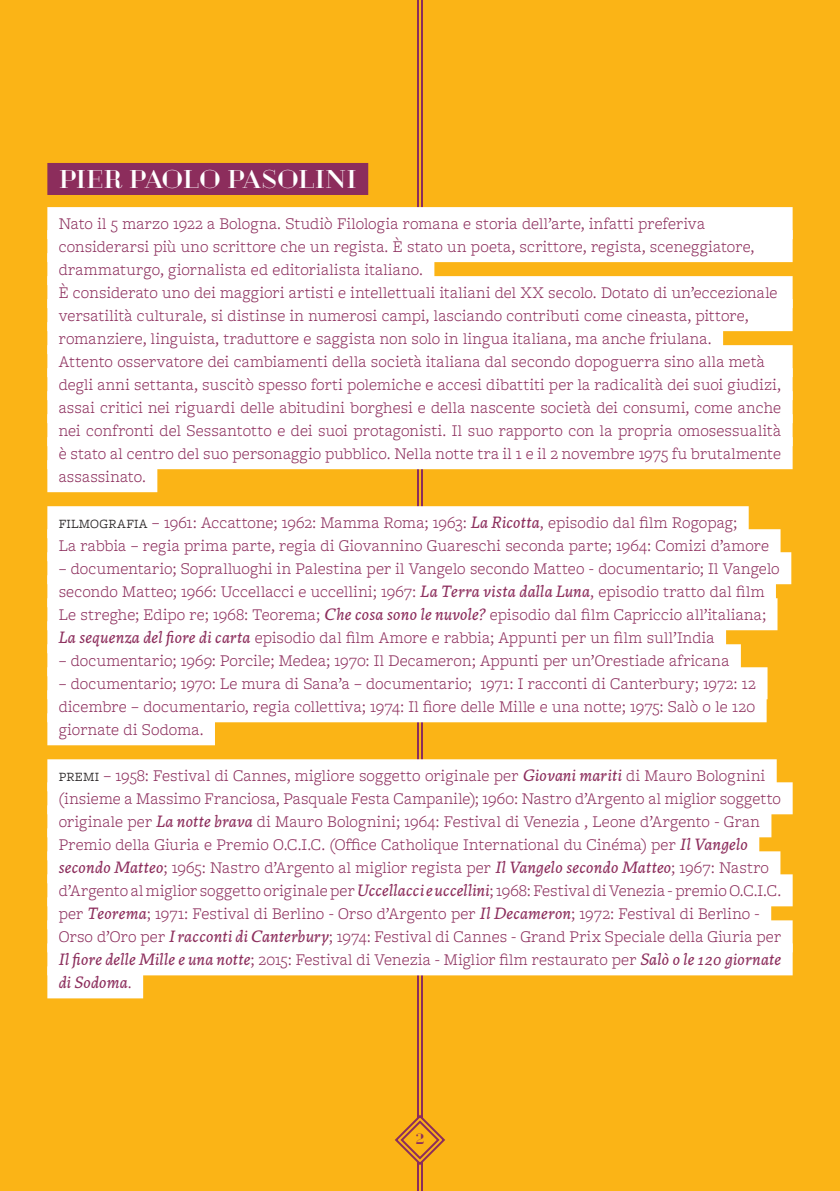
<style>
.page{position:relative;width:840px;height:1191px;background:#fff}
.page>*{position:absolute;margin:0;border:0;box-sizing:border-box;transform-origin:0 0}
.t1{font:24px "Geotica Three";letter-spacing:-.005em;color:#fff}
.t2{font:italic 18px "Jauria";letter-spacing:.015em;color:#8c2d5c}
.t3{font:300 17px "Freight Macro Pro";letter-spacing:.005em;color:#8c2d5c}
.t4{font:14px "Geotica Three";color:#8c2d5c}
.s1{color:#231f20}
.s2{font-family:"Jauria";font-weight:400;font-style:italic;font-size:18px}
.s3{font-family:"Freight Macro Pro";font-weight:300;font-style:normal;font-size:17px}
</style>
<div class="page">
<div style="left:0;top:0;width:839px;height:1191px;background:#fbb416"></div>
<hr style="left:417px;top:0;width:2px;height:1191px;background:#8c2d5c">
<hr style="left:421px;top:0;width:2px;height:1191px;background:#8c2d5c">
<div style="left:47px;top:163px;width:321px;height:32px;background:#8c2d5c"></div>
<div style="left:47px;top:207px;width:745px;height:32px;background:#fff"></div>
<div style="left:47px;top:230px;width:745px;height:32px;background:#fff"></div>
<div style="left:47px;top:253px;width:387px;height:32px;background:#fff"></div>
<div style="left:47px;top:276px;width:745px;height:32px;background:#fff"></div>
<div style="left:47px;top:299px;width:745px;height:32px;background:#fff"></div>
<div style="left:47px;top:322px;width:675px;height:32px;background:#fff"></div>
<div style="left:47px;top:345px;width:745px;height:32px;background:#fff"></div>
<div style="left:47px;top:368px;width:745px;height:32px;background:#fff"></div>
<div style="left:47px;top:391px;width:745px;height:32px;background:#fff"></div>
<div style="left:47px;top:414px;width:745px;height:32px;background:#fff"></div>
<div style="left:47px;top:437px;width:745px;height:32px;background:#fff"></div>
<div style="left:47px;top:460px;width:110px;height:32px;background:#fff"></div>
<div style="left:47px;top:506px;width:701px;height:32px;background:#fff"></div>
<div style="left:47px;top:529px;width:733px;height:32px;background:#fff"></div>
<div style="left:47px;top:552px;width:743px;height:32px;background:#fff"></div>
<div style="left:47px;top:575px;width:728px;height:32px;background:#fff"></div>
<div style="left:47px;top:598px;width:730px;height:32px;background:#fff"></div>
<div style="left:47px;top:621px;width:678px;height:32px;background:#fff"></div>
<div style="left:47px;top:644px;width:693px;height:32px;background:#fff"></div>
<div style="left:47px;top:667px;width:720px;height:32px;background:#fff"></div>
<div style="left:47px;top:690px;width:719px;height:32px;background:#fff"></div>
<div style="left:47px;top:713px;width:168px;height:32px;background:#fff"></div>
<div style="left:47px;top:759px;width:729px;height:32px;background:#fff"></div>
<div style="left:47px;top:782px;width:745px;height:32px;background:#fff"></div>
<div style="left:47px;top:805px;width:724px;height:32px;background:#fff"></div>
<div style="left:47px;top:828px;width:711px;height:32px;background:#fff"></div>
<div style="left:47px;top:851px;width:733px;height:32px;background:#fff"></div>
<div style="left:47px;top:874px;width:745px;height:32px;background:#fff"></div>
<div style="left:47px;top:897px;width:723px;height:32px;background:#fff"></div>
<div style="left:47px;top:920px;width:745px;height:32px;background:#fff"></div>
<div style="left:47px;top:943px;width:745px;height:32px;background:#fff"></div>
<div style="left:47px;top:966px;width:96px;height:32px;background:#fff"></div>
<svg style="left:395px;top:1115px;width:50px;height:50px"></svg>
<p class="t1" style="left:59px;top:164px;width:299px">PIER PAOLO PASOLINI</p>
<p class="t3" style="left:59px;top:211px;width:647px">Nato il 5 marzo 1922 a Bologna. Studiò Filologia romana e storia dell’arte, infatti preferiva</p>
<p class="t3" style="left:59px;top:234px;width:696px">considerarsi più uno scrittore che un regista. È stato un poeta, scrittore, regista, sceneggiatore,</p>
<p class="t3" style="left:59px;top:257px;width:365px">drammaturgo, giornalista ed editorialista italiano.</p>
<p class="t3" style="left:59px;top:280px;width:720px">È considerato uno dei maggiori artisti e intellettuali italiani del XX secolo. Dotato di un’eccezionale</p>
<p class="t3" style="left:59px;top:303px;width:691px">versatilità culturale, si distinse in numerosi campi, lasciando contributi come cineasta, pittore,</p>
<p class="t3" style="left:59px;top:326px;width:654px">romanziere, linguista, traduttore e saggista non solo in lingua italiana, ma anche friulana.</p>
<p class="t3" style="left:59px;top:349px;width:707px">Attento osservatore dei cambiamenti della società italiana dal secondo dopoguerra sino alla metà</p>
<p class="t3" style="left:59px;top:372px;width:723px">degli anni settanta, suscitò spesso forti polemiche e accesi dibattiti per la radicalità dei suoi giudizi,</p>
<p class="t3" style="left:59px;top:395px;width:723px">assai critici nei riguardi delle abitudini borghesi e della nascente società dei consumi, come anche</p>
<p class="t3" style="left:59px;top:418px;width:723px">nei confronti del Sessantotto e dei suoi protagonisti. Il suo rapporto con la propria omosessualità</p>
<p class="t3" style="left:59px;top:441px;width:723px">è stato al centro del suo personaggio pubblico. Nella notte tra il 1 e il 2 novembre 1975 fu brutalmente</p>
<p class="t3" style="left:59px;top:464px;width:89px">assassinato.</p>
<p class="t3" style="left:59px;top:510px;width:679px"><span class="s1">filmografia</span> – 1961: Accattone; 1962: Mamma Roma; 1963: <span class="s2">La Ricotta</span>, episodio dal film Rogopag;</p>
<p class="t3" style="left:59px;top:533px;width:711px">La rabbia – regia prima parte, regia di Giovannino Guareschi seconda parte; 1964: Comizi d’amore</p>
<p class="t3" style="left:59px;top:556px;width:722px">– documentario; Sopralluoghi in Palestina per il Vangelo secondo Matteo - documentario; Il Vangelo</p>
<p class="t3" style="left:59px;top:579px;width:707px">secondo Matteo; 1966: Uccellacci e uccellini; 1967: <span class="s2">La Terra vista dalla Luna</span>, episodio tratto dal film</p>
<p class="t3" style="left:59px;top:602px;width:708px">Le streghe; Edipo re; 1968: Teorema; <span class="s2">Che cosa sono le nuvole?</span> episodio dal film Capriccio all’italiana;</p>
<p class="t3" style="left:59px;top:625px;width:657px"><span class="s2">La sequenza del fiore di carta</span> episodio dal film Amore e rabbia; Appunti per un film sull’India</p>
<p class="t3" style="left:59px;top:648px;width:671px">– documentario; 1969: Porcile; Medea; 1970: Il Decameron; Appunti per un’Orestiade africana</p>
<p class="t3" style="left:59px;top:671px;width:698px">– documentario; 1970: Le mura di Sana’a – documentario; 1971: I racconti di Canterbury; 1972: 12</p>
<p class="t3" style="left:59px;top:694px;width:697px">dicembre – documentario, regia collettiva; 1974: Il fiore delle Mille e una notte; 1975: Salò o le 120</p>
<p class="t3" style="left:59px;top:717px;width:146px">giornate di Sodoma.</p>
<p class="t3" style="left:59px;top:763px;width:707px"><span class="s1">premi</span> – 1958: Festival di Cannes, migliore soggetto originale per <span class="s2">Giovani mariti</span> di Mauro Bolognini</p>
<p class="t3" style="left:59px;top:786px;width:723px">(insieme a Massimo Franciosa, Pasquale Festa Campanile); 1960: Nastro d’Argento al miglior soggetto</p>
<p class="t3" style="left:59px;top:809px;width:702px">originale per <span class="s2">La notte brava</span> di Mauro Bolognini; 1964: Festival di Venezia , Leone d’Argento - Gran</p>
<p class="t3" style="left:59px;top:832px;width:690px">Premio della Giuria e Premio O.C.I.C. (Office Catholique International du Cinéma) per <span class="s2">Il Vangelo</span></p>
<p class="t3" style="left:59px;top:855px;width:711px"><span class="s2">secondo Matteo</span>; 1965: Nastro d’Argento al miglior regista per <span class="s2">Il Vangelo secondo Matteo</span>; 1967: Nastro</p>
<p class="t3" style="left:59px;top:878px;width:723px">d’Argento al miglior soggetto originale per <span class="s2">Uccellacci e uccellini</span>; 1968: Festival di Venezia - premio O.C.I.C.</p>
<p class="t3" style="left:59px;top:901px;width:702px">per <span class="s2">Teorema</span>; 1971: Festival di Berlino - Orso d’Argento per <span class="s2">Il Decameron</span>; 1972: Festival di Berlino -</p>
<p class="t3" style="left:59px;top:924px;width:723px">Orso d’Oro per <span class="s2">I racconti di Canterbury</span>; 1974: Festival di Cannes - Grand Prix Speciale della Giuria per</p>
<p class="t3" style="left:59px;top:947px;width:723px"><span class="s2">Il fiore delle Mille e una notte</span>; 2015: Festival di Venezia - Miglior film restaurato per <span class="s2">Salò o le 120 giornate</span></p>
<p class="t2" style="left:59px;top:972px;width:74px">di Sodoma<span class="s3">.</span></p>
<p class="t4" style="left:415px;top:1130px;width:10px">2</p>
</div>
